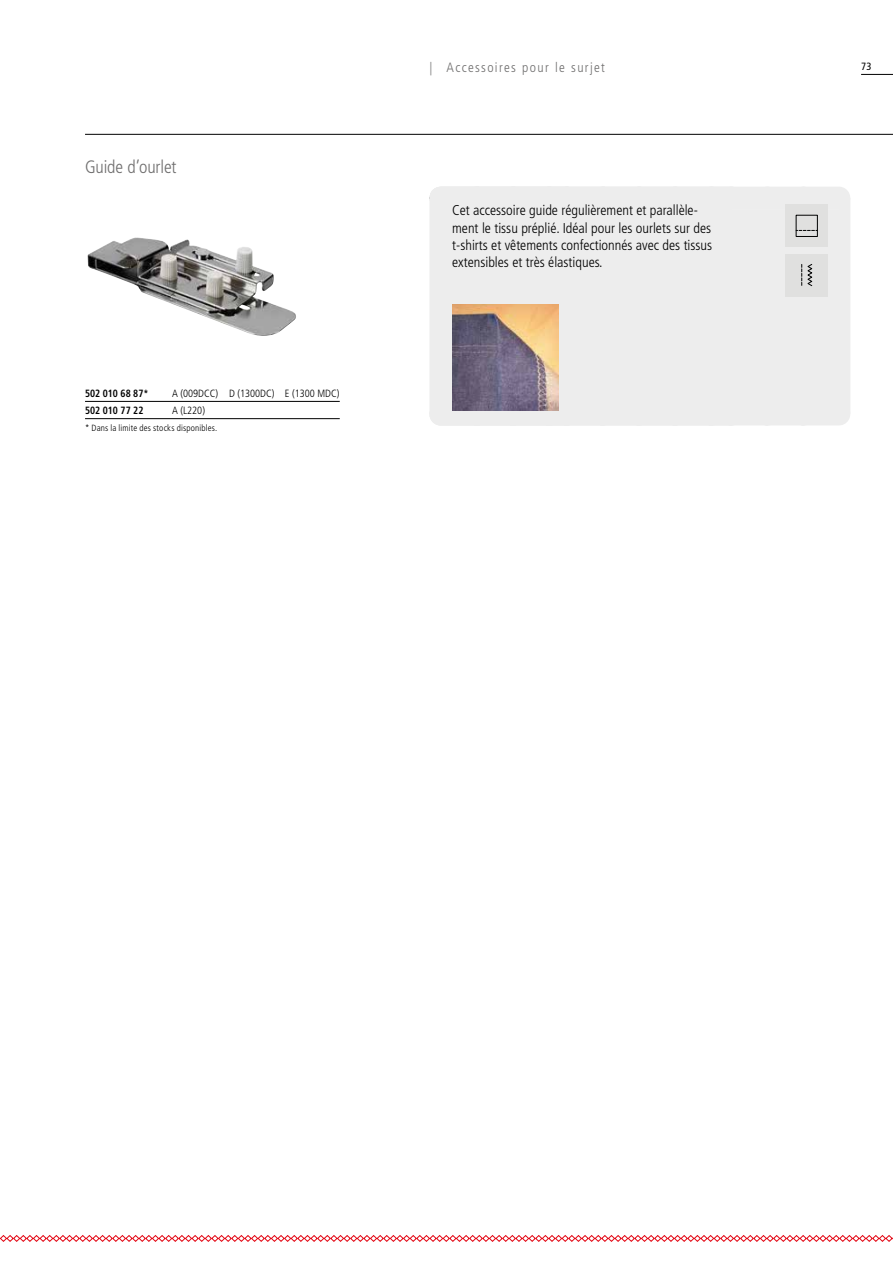
<style>
.page{position:relative;width:893px;height:1263px;background:#fff}
.page>*{position:absolute;margin:0;border:0;box-sizing:border-box;transform-origin:0 0}
.t1{font:300 condensed 18px "Frutiger";letter-spacing:-.01em;color:#706f6f}
.t2{font:300 condensed 14.25px/17.2px "Frutiger";color:#000}
.t3{font:300 condensed 13.5px "Frutiger";letter-spacing:.1em;color:#706f6f}
.t4{font:300 condensed 10.5px "Frutiger";color:#000}
.t5{font:700 condensed 10.5px "Frutiger";color:#000;scale:.93 1}
.t6{font:condensed 10.5px "Frutiger";color:#000}
.t7{font:300 condensed 9px "Frutiger";letter-spacing:.02em;color:#000}
</style>
<div class="page">
<hr style="left:861px;top:74px;width:32px;height:1px;background:#000">
<svg style="left:0;top:1235px;width:893px;height:7px"></svg>
<hr style="left:85px;top:134px;width:808px;height:1px;background:#000">
<div style="left:429px;top:198px;width:421px;height:216px;background:#ededed"></div>
<div style="left:429px;top:187px;width:410px;height:22px;background:#ededed"></div>
<div style="left:441px;top:403px;width:398px;height:22px;background:#ededed"></div>
<img style="left:88px;top:237px;width:208px;height:99px">
<img style="left:452px;top:304px;width:106px;height:106px">
<div style="left:785px;top:205px;width:43px;height:42px;background:#e0e0df"></div>
<div style="left:796px;top:215px;width:22px;height:22px;border:1px solid #010202"></div>
<svg style="left:796px;top:230px;width:21px;height:1px"></svg>
<div style="left:785px;top:254px;width:43px;height:42px;background:#e0e0df"></div>
<svg style="left:801px;top:264px;width:11px;height:22px"></svg>
<hr style="left:85px;top:401px;width:255px;height:1px;background:#000">
<hr style="left:85px;top:418px;width:255px;height:1px;background:#000">
<p class="t1" style="left:85px;top:156px;width:93px">Guide d’ourlet</p>
<p class="t5" style="left:85px;top:387px;width:70px">502 010 68 87*</p>
<p class="t4" style="left:172px;top:387px;width:169px">A (009DCC) D (1300DC) E (1300 MDC)</p>
<p class="t5" style="left:85px;top:404px;width:64px">502 010 77 22</p>
<p class="t4" style="left:172px;top:405px;width:35px">A (L220)</p>
<p class="t7" style="left:85px;top:423px;width:134px">* Dans la limite des stocks disponibles.</p>
<p class="t3" style="left:429px;top:59px;width:177px">| Accessoires pour le surjet</p>
<p class="t6" style="left:861px;top:60px;width:12px">73</p>
<p class="t2" style="left:452px;top:202px;width:261px">Cet accessoire guide régulièrement et parallèle&shy;ment le tissu préplié. Idéal pour les ourlets sur des t-shirts et vêtements confectionnés avec des tissus extensibles et très élastiques.</p>
</div>
